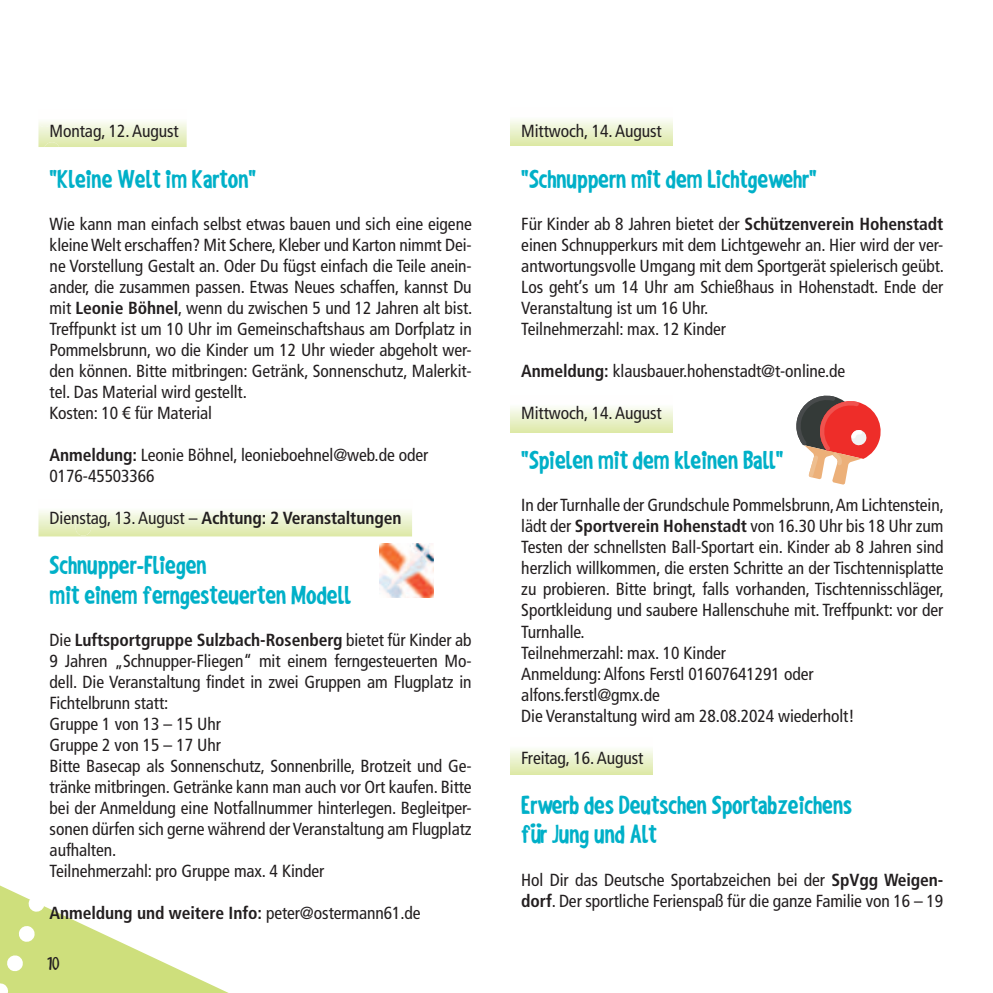
<style>
.page{position:relative;width:993px;height:993px;background:#fff}
.page>*{position:absolute;margin:0;border:0;box-sizing:border-box;transform-origin:0 0}
.t1{font:700 24.5px/29.4px "Shaky Hand Some Comic";color:#00b0c8}
.t2{font:condensed 17.5px/21px "Frutiger LT";letter-spacing:-.005em;color:#231f20}
.t3{font:700 condensed 17.5px "Frutiger LT";letter-spacing:-.005em;color:#231f20}
.t4{font:17.5px "Shaky Hand Some Comic";color:#231f20}
.s1{font-weight:700}
.s2{font-weight:400}
</style>
<div class="page">
<svg style="left:91px;top:928px;width:136px;height:64px"></svg>
<svg style="left:0;top:536px;width:91px;height:456px"></svg>
<div style="left:510px;top:395px;width:162px;height:38px;background:linear-gradient(to bottom,#fff,#deeaac)"></div>
<svg style="left:38px;top:121px;width:149px;height:26px;background:#eaf1cc"></svg>
<svg style="left:510px;top:749px;width:142px;height:25px;background:#eaf1cc"></svg>
<svg style="left:510px;top:119px;width:162px;height:26px;background:#eaf2cc"></svg>
<svg style="left:38px;top:510px;width:374px;height:26px;background:#eaf2cd"></svg>
<img style="left:379px;top:543px;width:54px;height:54px">
<svg style="left:796px;top:395px;width:85px;height:89px"></svg>
<p class="t2" style="left:50px;top:122px;width:131px">Montag, 12. August</p>
<h1 class="t1" style="left:50px;top:167px;width:208px">"Kleine Welt im Karton"</h1>
<p class="t2" style="left:50px;top:214px;width:424px">Wie kann man einfach selbst etwas bauen und sich eine eigene kleine Welt erschaffen? Mit Schere, Kleber und Karton nimmt Dei&shy;ne Vorstellung Gestalt an. Oder Du fügst einfach die Teile anein&shy;ander, die zusammen passen. Etwas Neues schaffen, kannst Du mit <span class="s1">Leonie Böhnel</span>, wenn du zwischen 5 und 12 Jahren alt bist.<br>Treffpunkt ist um 10 Uhr im Gemeinschaftshaus am Dorfplatz in Pommelsbrunn, wo die Kinder um 12 Uhr wieder abgeholt wer&shy;den können. Bitte mitbringen: Getränk, Sonnenschutz, Malerkit&shy;tel. Das Material wird gestellt.<br>Kosten: 10 € für Material</p>
<p class="t2" style="left:50px;top:445px;width:380px"><span class="s1">Anmeldung:</span> Leonie Böhnel, leonieboehnel@web.de oder<br>0176-45503366</p>
<p class="t3" style="left:50px;top:509px;width:353px"><span class="s2">Dienstag, 13. August –</span> Achtung: 2 Veranstaltungen</p>
<h1 class="t1" style="left:50px;top:553px;width:303px">Schnupper-Fliegen<br>mit einem ferngesteuerten Modell</h1>
<p class="t2" style="left:50px;top:630px;width:423px">Die <span class="s1">Luftsportgruppe Sulzbach-Rosenberg</span> bietet für Kinder ab 9 Jahren „Schnupper-Fliegen“ mit einem ferngesteuerten Mo&shy;dell. Die Veranstaltung findet in zwei Gruppen am Flugplatz in Fichtelbrunn statt:<br>Gruppe 1 von 13 – 15 Uhr<br>Gruppe 2 von 15 – 17 Uhr<br>Bitte Basecap als Sonnenschutz, Sonnenbrille, Brotzeit und Ge&shy;tränke mitbringen. Getränke kann man auch vor Ort kaufen. Bitte bei der Anmeldung eine Notfallnummer hinterlegen. Begleitper&shy;sonen dürfen sich gerne während der Veranstaltung am Flugplatz aufhalten.<br>Teilnehmerzahl: pro Gruppe max. 4 Kinder</p>
<p class="t3" style="left:50px;top:904px;width:372px">Anmeldung und weitere Info: <span class="s2">peter@ostermann61.de</span></p>
<p class="t4" style="left:48px;top:956px;width:14px">10</p>
<p class="t2" style="left:521px;top:122px;width:142px">Mittwoch, 14. August</p>
<h1 class="t1" style="left:521px;top:167px;width:297px">"Schnuppern mit dem Lichtgewehr"</h1>
<p class="t2" style="left:521px;top:214px;width:424px">Für Kinder ab 8 Jahren bietet der <span class="s1">Schützenverein Hohenstadt </span>einen Schnupperkurs mit dem Lichtgewehr an. Hier wird der ver&shy;antwortungsvolle Umgang mit dem Sportgerät spielerisch geübt.<br>Los geht’s um 14 Uhr am Schießhaus in Hohenstadt. Ende der Veranstaltung ist um 16 Uhr.<br>Teilnehmerzahl: max. 12 Kinder</p>
<p class="t2" style="left:521px;top:361px;width:325px"><span class="s1">Anmeldung:</span> klausbauer.hohenstadt@t-online.de</p>
<p class="t2" style="left:521px;top:403px;width:142px">Mittwoch, 14. August</p>
<h1 class="t1" style="left:521px;top:448px;width:264px">"Spielen mit dem kleinen Ball"</h1>
<p class="t2" style="left:521px;top:495px;width:424px">In der Turnhalle der Grundschule Pommelsbrunn, Am Lichtenstein, lädt der <span class="s1">Sportverein Hohenstadt</span> von 16.30 Uhr bis 18 Uhr zum Testen der schnellsten Ball-Sportart ein. Kinder ab 8 Jahren sind herzlich willkommen, die ersten Schritte an der Tischtennisplatte zu probieren. Bitte bringt, falls vorhanden, Tischtennisschläger, Sportkleidung und saubere Hallenschuhe mit. Treffpunkt: vor der Turnhalle.<br>Teilnehmerzahl: max. 10 Kinder<br>Anmeldung: Alfons Ferstl 01607641291 oder alfons.ferstl@gmx.de<br>Die Veranstaltung wird am 28.08.2024 wiederholt!</p>
<p class="t2" style="left:521px;top:747px;width:123px">Freitag, 16. August</p>
<h1 class="t1" style="left:521px;top:793px;width:332px">Erwerb des Deutschen Sportabzeichens für Jung und Alt</h1>
<p class="t2" style="left:521px;top:869px;width:423px">Hol Dir das Deutsche Sportabzeichen bei der <span class="s1">SpVgg Weigen&shy;dorf</span>. Der sportliche Ferienspaß für die ganze Familie von 16 – 19</p>
</div>
